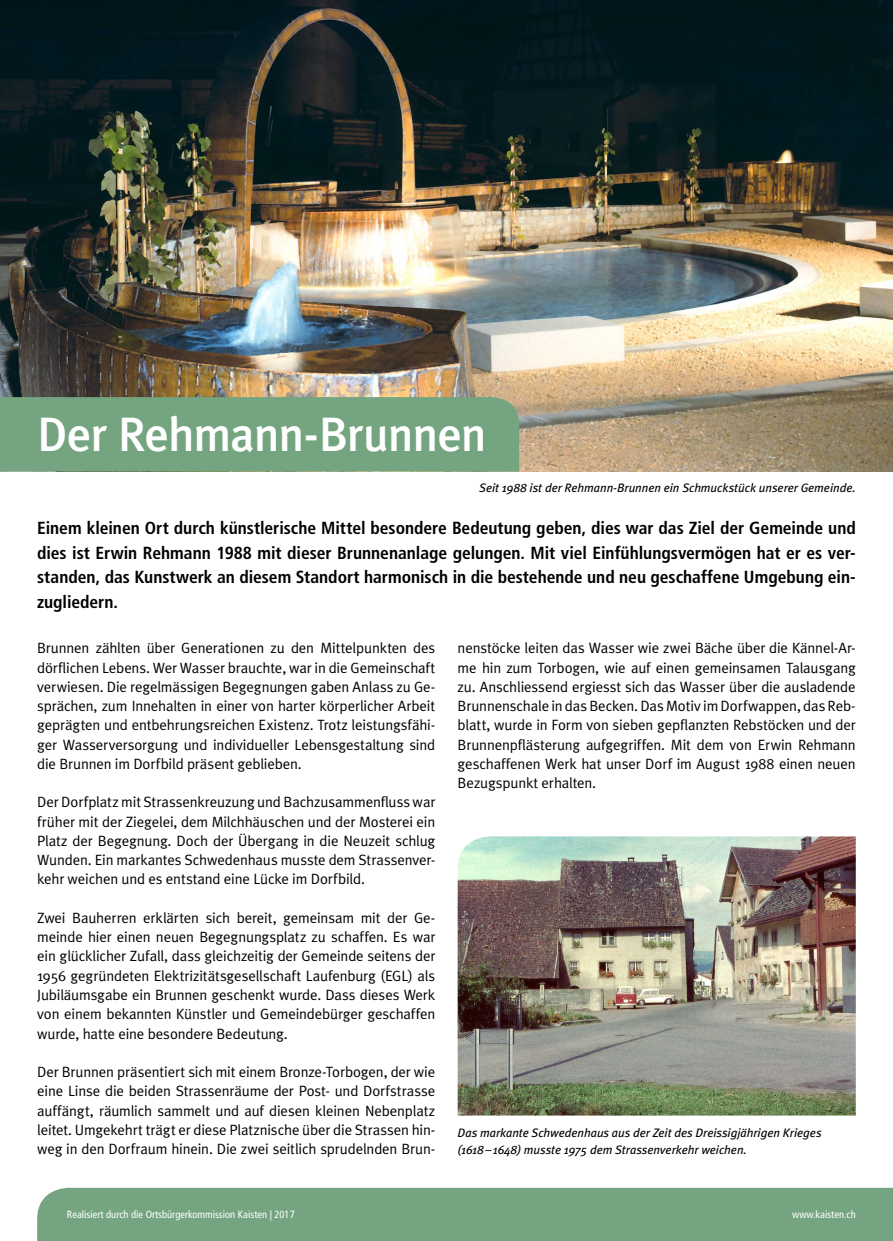
<style>
.page{position:relative;width:893px;height:1241px;background:#fff}
.page>*{position:absolute;margin:0;border:0;box-sizing:border-box;transform-origin:0 0}
.Titel{font:500 48.12px "Meta Plus";letter-spacing:-.02em;color:#fff}
.Lead{font:700 condensed 17.5px/24.5px "Frutiger LT Std";color:#000;text-align:justify}
.Grundtext{font:14.88px/19.2px "Meta Plus Normal";letter-spacing:-.01em;color:#000;text-align:justify}
.Legende_unten{font:italic 12.25px/17.5px "Meta Plus";letter-spacing:-.005em;color:#000}
.Legende_oben{font:italic 12.25px "Meta Plus";letter-spacing:-.005em;color:#000}
.t1{font:condensed 10.5px "Frutiger LT Std";color:#fff}
</style>
<div class="page">
<img style="left:0;top:0;width:893px;height:471px">
<div style="left:0;top:397px;width:519px;height:74px;background:#74a580"></div>
<div style="left:37px;top:1187px;width:856px;height:53px;background:#74a580"></div>
<img style="left:458px;top:836px;width:398px;height:279px">
<p class="Titel" style="left:37px;top:406px;width:451px">Der Rehmann-Brunnen</p>
<p class="Legende_oben" style="left:479px;top:480px;width:378px">Seit 1988 ist der Rehmann-Brunnen ein Schmuckstück unserer Gemeinde.</p>
<p class="Lead" style="left:37px;top:516px;width:820px">Einem kleinen Ort durch künstlerische Mittel besondere Bedeutung geben, dies war das Ziel der Gemeinde und dies ist Erwin Rehmann 1988 mit dieser Brunnenanlage gelungen. Mit viel Einfühlungsvermögen hat er es ver&shy;standen, das Kunstwerk an diesem Standort harmonisch in die bestehende und neu geschaffene Umgebung ein&shy;zugliedern.</p>
<p class="Grundtext" style="left:37px;top:638px;width:400px">Brunnen zählten über Generationen zu den Mittelpunkten des dörflichen Lebens. Wer Wasser brauchte, war in die Gemeinschaft verwiesen. Die regelmässigen Begegnungen gaben Anlass zu Ge&shy;sprächen, zum Innehalten in einer von harter körperlicher Arbeit geprägten und entbehrungsreichen Existenz. Trotz leistungsfähi&shy;ger Wasserversorgung und individueller Lebensgestaltung sind die Brunnen im Dorfbild präsent geblieben.</p>
<p class="Grundtext" style="left:37px;top:792px;width:400px">Der Dorfplatz mit Strassenkreuzung und Bachzusammenfluss war früher mit der Ziegelei, dem Milchhäuschen und der Mosterei ein Platz der Begegnung. Doch der Übergang in die Neuzeit schlug Wunden. Ein markantes Schwedenhaus musste dem Strassenver&shy;kehr weichen und es entstand eine Lücke im Dorfbild.</p>
<p class="Grundtext" style="left:37px;top:907px;width:400px">Zwei Bauherren erklärten sich bereit, gemeinsam mit der Ge&shy;meinde hier einen neuen Begegnungsplatz zu schaffen. Es war ein glücklicher Zufall, dass gleichzeitig der Gemeinde seitens der 1956 gegründeten Elektrizitätsgesellschaft Laufenburg (EGL) als Jubiläumsgabe ein Brunnen geschenkt wurde. Dass dieses Werk von einem bekannten Künstler und Gemeindebürger geschaffen wurde, hatte eine besondere Bedeutung.</p>
<p class="Grundtext" style="left:37px;top:1061px;width:400px">Der Brunnen präsentiert sich mit einem Bronze-Torbogen, der wie eine Linse die beiden Strassenräume der Post- und Dorfstrasse auffängt, räumlich sammelt und auf diesen kleinen Nebenplatz leitet. Umgekehrt trägt er diese Platznische über die Strassen hin&shy;weg in den Dorfraum hinein. Die zwei seitlich sprudelnden Brun-</p>
<p class="Grundtext" style="left:458px;top:638px;width:400px">nenstöcke leiten das Wasser wie zwei Bäche über die Kännel-Ar&shy;me hin zum Torbogen, wie auf einen gemeinsamen Talausgang zu. Anschliessend ergiesst sich das Wasser über die ausladende Brunnenschale in das Becken. Das Motiv im Dorfwappen, das Reb&shy;blatt, wurde in Form von sieben gepflanzten Rebstöcken und der Brunnenpflästerung aufgegriffen. Mit dem von Erwin Rehmann geschaffenen Werk hat unser Dorf im August 1988 einen neuen Bezugspunkt erhalten.</p>
<p class="Legende_unten" style="left:458px;top:1123px;width:365px">Das markante Schwedenhaus aus der Zeit des Dreissigjährigen Krieges (1618– 1648) musste 1975 dem Strassenverkehr weichen.</p>
<p class="t1" style="left:67px;top:1208px;width:229px">Realisiert durch die Ortsbürgerkommission Kaisten | 2017</p>
<p class="t1" style="left:792px;top:1208px;width:65px">www.kaisten.ch</p>
</div>
